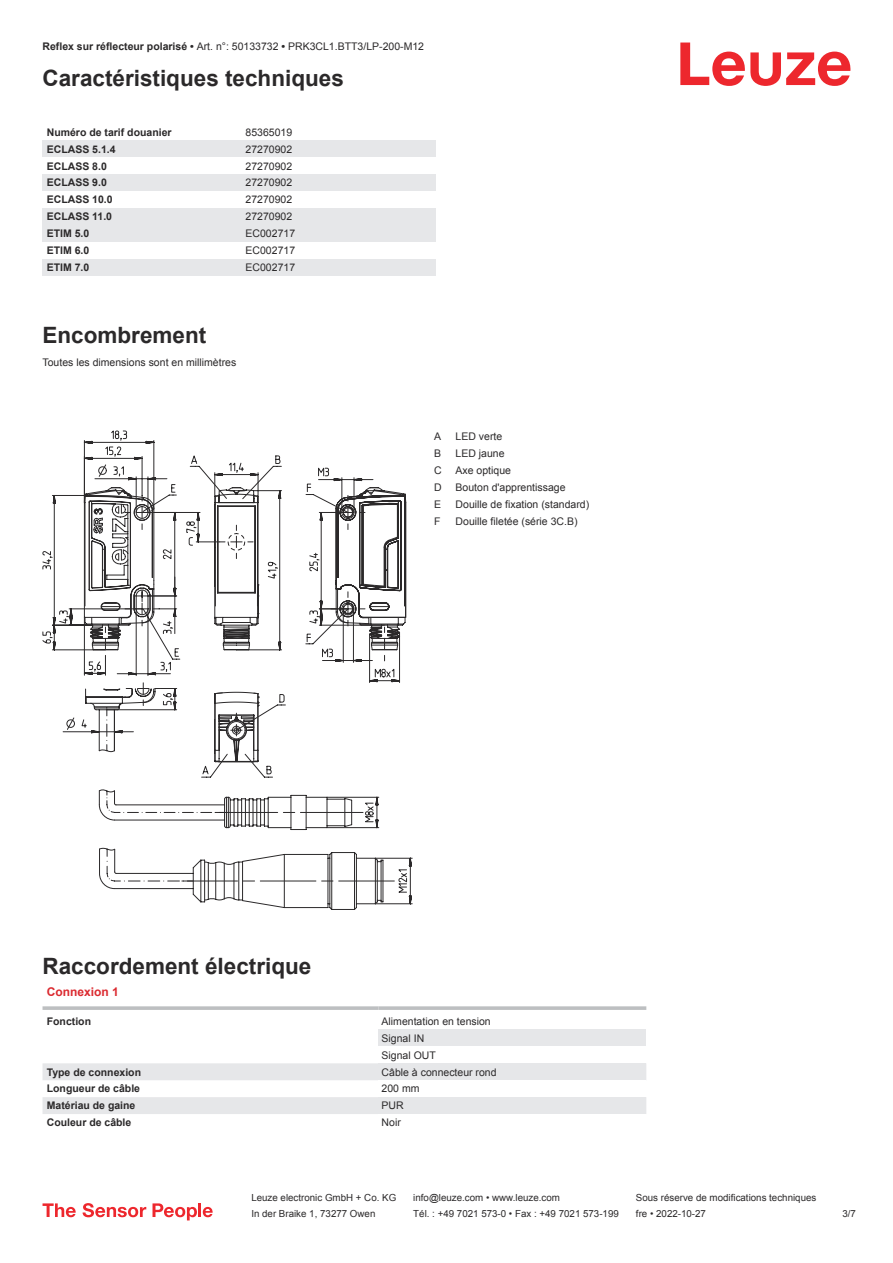
<style>
.page{position:relative;width:893px;height:1263px;background:#fff}
.page>*{position:absolute;margin:0;border:0;box-sizing:border-box;transform-origin:0 0}
.t1{font:700 22.5px "Arial";color:#2b292a}
.t2{font:700 12px "Arial";color:#db2a30}
.t3{font:10.5px/17px "Arial";color:#2b292a}
.t4{font:700 10.5px "Arial";color:#2b292a}
.t5{font:9.75px "Arial";color:#2b292a}
.s1{font-weight:700}
</style>
<div class="page">
<svg style="left:680px;top:43px;width:170px;height:43px"></svg>
<div style="left:43px;top:140px;width:199px;height:17px;background:#e6e7e9"></div>
<div style="left:242px;top:140px;width:194px;height:17px;background:#e6e7e9"></div>
<div style="left:43px;top:174px;width:199px;height:17px;background:#e6e7e9"></div>
<div style="left:242px;top:174px;width:194px;height:17px;background:#e6e7e9"></div>
<div style="left:43px;top:208px;width:199px;height:17px;background:#e6e7e9"></div>
<div style="left:242px;top:208px;width:194px;height:17px;background:#e6e7e9"></div>
<div style="left:43px;top:225px;width:199px;height:17px;background:#e6e7e9"></div>
<div style="left:242px;top:225px;width:194px;height:17px;background:#e6e7e9"></div>
<div style="left:43px;top:259px;width:199px;height:17px;background:#e6e7e9"></div>
<div style="left:242px;top:259px;width:194px;height:17px;background:#e6e7e9"></div>
<svg style="left:43px;top:1006px;width:335px;height:4px"></svg>
<svg style="left:378px;top:1006px;width:268px;height:4px"></svg>
<svg style="left:43px;top:1063px;width:335px;height:51px"></svg>
<div style="left:378px;top:1029px;width:268px;height:17px;background:#e6e7e9"></div>
<div style="left:378px;top:1063px;width:268px;height:17px;background:#e6e7e9"></div>
<div style="left:378px;top:1097px;width:268px;height:17px;background:#e6e7e9"></div>
<svg style="left:43px;top:1203px;width:33px;height:14px"></svg>
<svg style="left:83px;top:1203px;width:63px;height:14px"></svg>
<svg style="left:153px;top:1203px;width:44px;height:17px"></svg>
<hr style="left:198px;top:1203px;width:3px;height:14px;background:#ed272d">
<svg style="left:203px;top:1207px;width:10px;height:10px"></svg>
<svg style="left:101px;top:500px;width:312px;height:405px"></svg>
<svg style="left:84px;top:431px;width:111px;height:25px"></svg>
<svg style="left:43px;top:456px;width:352px;height:426px"></svg>
<svg style="left:223px;top:465px;width:183px;height:363px"></svg>
<p class="t3" style="left:43px;top:39px;width:383px"><span class="s1">Reflex sur réflecteur polarisé •</span> Art. n°: 50133732 <span class="s1">•</span> PRK3CL1.BTT3/LP-200-M12</p>
<h1 class="t1" style="left:43px;top:70px;width:303px">Caractéristiques techniques</h1>
<p class="t4" style="left:47px;top:128px;width:126px">Numéro de tarif douanier</p>
<p class="t3" style="left:246px;top:125px;width:48px">85365019</p>
<p class="t4" style="left:47px;top:145px;width:70px">ECLASS 5.1.4</p>
<p class="t3" style="left:246px;top:141px;width:48px">27270902</p>
<p class="t4" style="left:47px;top:162px;width:62px">ECLASS 8.0</p>
<p class="t3" style="left:246px;top:158px;width:48px">27270902</p>
<p class="t4" style="left:47px;top:179px;width:62px">ECLASS 9.0</p>
<p class="t3" style="left:246px;top:175px;width:48px">27270902</p>
<p class="t4" style="left:47px;top:196px;width:67px">ECLASS 10.0</p>
<p class="t3" style="left:246px;top:192px;width:48px">27270902</p>
<p class="t4" style="left:47px;top:213px;width:67px">ECLASS 11.0</p>
<p class="t3" style="left:246px;top:209px;width:48px">27270902</p>
<p class="t4" style="left:47px;top:230px;width:44px">ETIM 5.0</p>
<p class="t3" style="left:246px;top:226px;width:51px">EC002717</p>
<p class="t4" style="left:47px;top:246px;width:44px">ETIM 6.0</p>
<p class="t3" style="left:246px;top:243px;width:51px">EC002717</p>
<p class="t4" style="left:47px;top:263px;width:44px">ETIM 7.0</p>
<p class="t3" style="left:246px;top:260px;width:51px">EC002717</p>
<h1 class="t1" style="left:43px;top:327px;width:165px">Encombrement</h1>
<p class="t3" style="left:43px;top:354px;width:195px">Toutes les dimensions sont en millimètres</p>
<p class="t3" style="left:434px;top:429px;width:9px">A</p>
<p class="t3" style="left:456px;top:429px;width:48px">LED verte</p>
<p class="t3" style="left:434px;top:446px;width:9px">B</p>
<p class="t3" style="left:456px;top:446px;width:51px">LED jaune</p>
<p class="t3" style="left:434px;top:463px;width:9px">C</p>
<p class="t3" style="left:456px;top:463px;width:57px">Axe optique</p>
<p class="t3" style="left:434px;top:480px;width:9px">D</p>
<p class="t3" style="left:456px;top:480px;width:111px">Bouton d'apprentissage</p>
<p class="t3" style="left:434px;top:497px;width:9px">E</p>
<p class="t3" style="left:456px;top:497px;width:135px">Douille de fixation (standard)</p>
<p class="t3" style="left:434px;top:514px;width:8px">F</p>
<p class="t3" style="left:456px;top:514px;width:123px">Douille filetée (série 3C.B)</p>
<h1 class="t1" style="left:43px;top:957px;width:270px">Raccordement électrique</h1>
<p class="t2" style="left:47px;top:987px;width:74px">Connexion 1</p>
<p class="t4" style="left:47px;top:1017px;width:46px">Fonction</p>
<p class="t3" style="left:382px;top:1014px;width:111px">Alimentation en tension<br>Signal IN<br>Signal OUT</p>
<p class="t4" style="left:47px;top:1068px;width:96px">Type de connexion</p>
<p class="t3" style="left:382px;top:1064px;width:116px">Câble à connecteur rond</p>
<p class="t4" style="left:47px;top:1085px;width:95px">Longueur de câble</p>
<p class="t3" style="left:382px;top:1081px;width:39px">200 mm</p>
<p class="t4" style="left:47px;top:1102px;width:90px">Matériau de gaine</p>
<p class="t3" style="left:382px;top:1098px;width:24px">PUR</p>
<p class="t4" style="left:47px;top:1118px;width:86px">Couleur de câble</p>
<p class="t3" style="left:382px;top:1115px;width:21px">Noir</p>
<p class="t5" style="left:251px;top:1194px;width:146px">Leuze electronic GmbH + Co. KG</p>
<p class="t5" style="left:413px;top:1194px;width:148px">info@leuze.com • www.leuze.com</p>
<p class="t5" style="left:636px;top:1194px;width:182px">Sous réserve de modifications techniques</p>
<p class="t5" style="left:251px;top:1210px;width:126px">In der Braike 1, 73277 Owen</p>
<p class="t5" style="left:413px;top:1210px;width:207px">Tél. : +49 7021 573-0 • Fax : +49 7021 573-199</p>
<p class="t5" style="left:636px;top:1210px;width:72px">fre • 2022-10-27</p>
<p class="t5" style="left:842px;top:1210px;width:15px">3 /7</p>
</div>
